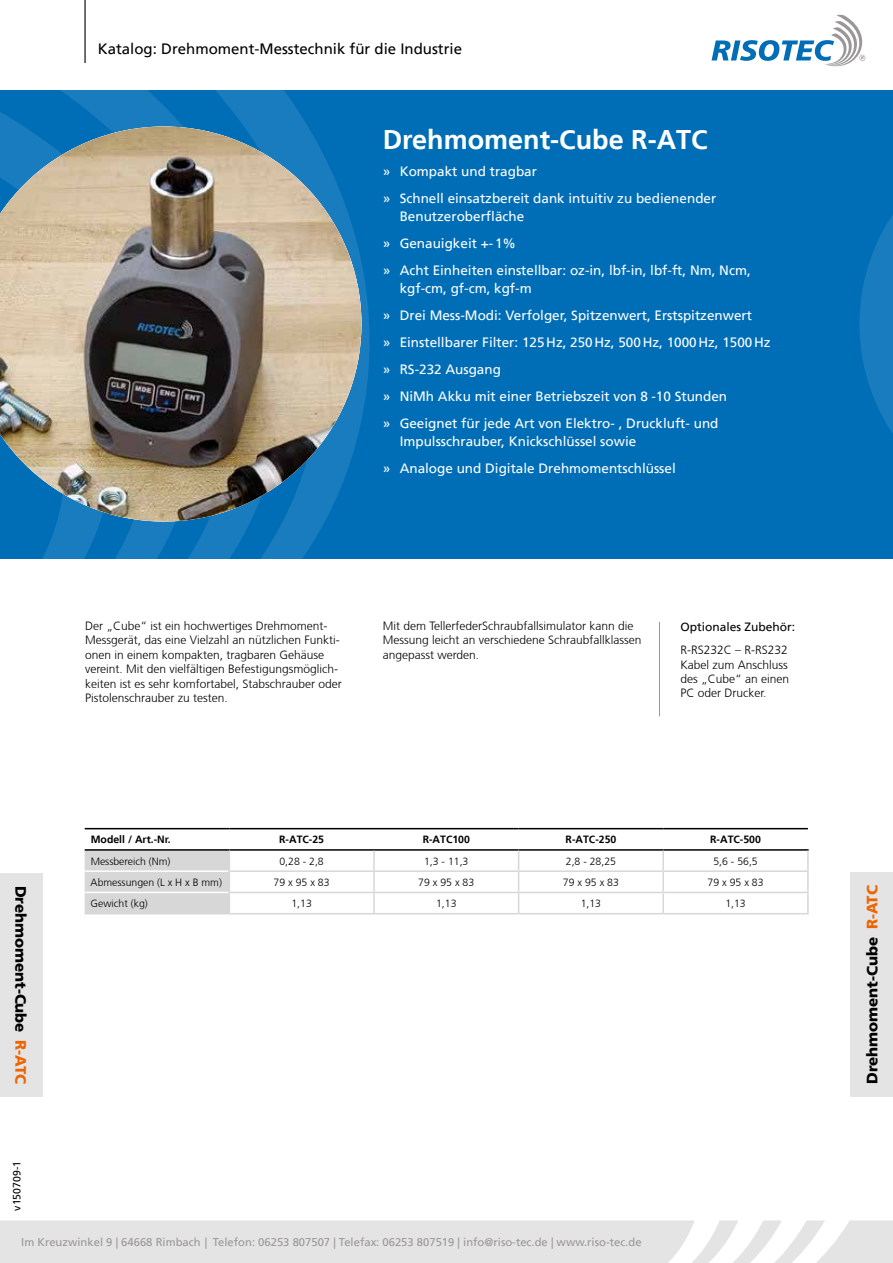
<style>
.page{position:relative;width:893px;height:1263px;background:#fff}
.page>*{position:absolute;margin:0;border:0;box-sizing:border-box;transform-origin:0 0}
.t1{font:700 27px "Frutiger LT";color:#fff}
.t2{font:15px "Frutiger LT";color:#000}
.t3{font:900 15px "Frutiger LT";color:#000}
.t4{font:13.5px/27px "Frutiger LT";color:#fff}
.t5{font:300 12px/14.4px "Frutiger CE";color:#000}
.t6{font:12px "Frutiger LT";color:#000}
.t7{font:11.25px "Frutiger LT";color:#999797}
.t8{font:300 10.5px "Frutiger CE";color:#000}
.t9{font:700 10.5px "Frutiger LT";color:#000}
.t10{font:10.5px "Frutiger LT";color:#000}
.s1{color:#ec6502}
</style>
<div class="page">
<div style="left:0;top:90px;width:893px;height:468px;background:#006eb7"></div>
<svg style="left:0;top:90px;width:370px;height:468px"></svg>
<hr style="left:84px;top:0;width:2px;height:63px;background:#000">
<svg style="left:711px;top:15px;width:154px;height:51px"></svg>
<svg style="left:0;top:1220px;width:893px;height:43px;background:#e8e7e7"></svg>
<svg style="left:859px;top:215px;width:34px;height:218px"></svg>
<div style="left:850px;top:873px;width:43px;height:224px;background:#e5e4e4"></div>
<div style="left:0;top:873px;width:43px;height:224px;background:#e5e4e4"></div>
<img style="left:0;top:126px;width:361px;height:395px">
<hr style="left:519px;top:892px;width:144px;height:1px;background:#d8d7d7">
<hr style="left:663px;top:892px;width:146px;height:1px;background:#d8d7d7">
<hr style="left:85px;top:828px;width:144px;height:1px;background:#000">
<hr style="left:85px;top:849px;width:144px;height:2px;background:#000">
<hr style="left:229px;top:828px;width:145px;height:1px;background:#000">
<hr style="left:374px;top:828px;width:145px;height:1px;background:#000">
<hr style="left:519px;top:828px;width:144px;height:1px;background:#000">
<hr style="left:663px;top:828px;width:145px;height:1px;background:#000">
<hr style="left:229px;top:849px;width:145px;height:2px;background:#000">
<hr style="left:374px;top:849px;width:145px;height:2px;background:#000">
<hr style="left:519px;top:849px;width:144px;height:2px;background:#000">
<hr style="left:663px;top:849px;width:146px;height:2px;background:#000">
<svg style="left:373px;top:851px;width:2px;height:19px"></svg>
<svg style="left:662px;top:851px;width:2px;height:19px"></svg>
<svg style="left:807px;top:851px;width:2px;height:19px"></svg>
<hr style="left:229px;top:870px;width:145px;height:2px;background:#d8d7d7">
<hr style="left:374px;top:870px;width:145px;height:2px;background:#d8d7d7">
<hr style="left:373px;top:872px;width:2px;height:20px;background:#d8d7d7">
<hr style="left:519px;top:870px;width:144px;height:2px;background:#d8d7d7">
<hr style="left:663px;top:870px;width:146px;height:2px;background:#d8d7d7">
<hr style="left:662px;top:872px;width:2px;height:20px;background:#d8d7d7">
<hr style="left:807px;top:872px;width:2px;height:20px;background:#d8d7d7">
<hr style="left:229px;top:892px;width:145px;height:1px;background:#d8d7d7">
<svg style="left:85px;top:850px;width:145px;height:63px;background:#d7d6d6"></svg>
<hr style="left:374px;top:892px;width:145px;height:1px;background:#d8d7d7">
<hr style="left:373px;top:893px;width:2px;height:20px;background:#d8d7d7">
<svg style="left:518px;top:851px;width:1px;height:62px"></svg>
<hr style="left:662px;top:893px;width:2px;height:20px;background:#d8d7d7">
<hr style="left:807px;top:893px;width:2px;height:20px;background:#d8d7d7">
<hr style="left:229px;top:913px;width:145px;height:1px;background:#d8d7d7">
<hr style="left:374px;top:913px;width:145px;height:1px;background:#d8d7d7">
<hr style="left:519px;top:913px;width:144px;height:1px;background:#d8d7d7">
<hr style="left:663px;top:913px;width:146px;height:1px;background:#d8d7d7">
<hr style="left:85px;top:913px;width:144px;height:1px;background:#d8d7d7">
<hr style="left:659px;top:622px;width:1px;height:94px;background:#999797">
<p class="t2" style="left:98px;top:40px;width:366px">Katalog: Drehmoment-Messtechnik für die Industrie</p>
<h1 class="t1" style="left:383px;top:123px;width:327px">Drehmoment-Cube R-ATC</h1>
<p class="t4" style="left:383px;top:157px;width:335px">» Kompakt und tragbar<br>» Schnell einsatzbereit dank intuitiv zu bedienender</p>
<p class="t4" style="left:383px;top:202px;width:370px;text-indent:17px">Benutzeroberfläche<br>» Genauigkeit +-1%<br>» Acht Einheiten einstellbar: oz-in, lbf-in, lbf-ft, Nm, Ncm,</p>
<p class="t4" style="left:383px;top:274px;width:389px;text-indent:17px">kgf-cm, gf-cm, kgf-m<br>» Drei Mess-Modi: Verfolger, Spitzenwert, Erstspitzenwert<br>» Einstellbarer Filter: 125Hz, 250Hz, 500Hz, 1000Hz, 1500Hz » RS-232 Ausgang<br>» NiMh Akku mit einer Betriebszeit von 8 -10 Stunden<br>» Geeignet für jede Art von Elektro- , Druckluft- und</p>
<p class="t4" style="left:383px;top:427px;width:295px;text-indent:17px">Impulsschrauber, Knickschlüssel sowie<br>» Analoge und Digitale Drehmomentschlüssel</p>
<p class="t3" style="left:30px;top:885px;width:200px;rotate:90deg">Drehmoment-Cube <span class="s1">R-ATC</span></p>
<p class="t10" style="left:11px;top:1211px;width:51px;rotate:-90deg">v150709-1</p>
<p class="t5" style="left:85px;top:619px;width:258px">Der „Cube“ ist ein hochwertiges Drehmoment-Messgerät, das eine Vielzahl an nützlichen Funkti&shy;onen in einem kompakten, tragbaren Gehäuse vereint. Mit den vielfältigen Befestigungsmöglich&shy;keiten ist es sehr komfortabel, Stabschrauber oder Pistolenschrauber zu testen.</p>
<p class="t5" style="left:383px;top:619px;width:260px">Mit dem TellerfederSchraubfallsimulator kann die<br>Messung leicht an verschiedene Schraubfallklassen angepasst werden.</p>
<p class="t6" style="left:680px;top:620px;width:116px">Optionales Zubehör:</p>
<p class="t5" style="left:680px;top:643px;width:110px;text-align:justify">R-RS232C – R-RS232<br>Kabel zum Anschluss des „Cube“ an einen PC oder Drucker.</p>
<p class="t9" style="left:91px;top:833px;width:82px">Modell / Art.-Nr.</p>
<p class="t9" style="left:279px;top:833px;width:46px">R-ATC-25</p>
<p class="t9" style="left:423px;top:833px;width:49px">R-ATC100</p>
<p class="t9" style="left:566px;top:833px;width:52px">R-ATC-250</p>
<p class="t9" style="left:710px;top:833px;width:52px">R-ATC-500</p>
<p class="t8" style="left:91px;top:855px;width:81px">Messbereich (Nm)</p>
<p class="t8" style="left:279px;top:855px;width:46px">0,28 - 2,8</p>
<p class="t8" style="left:424px;top:855px;width:46px">1,3 - 11,3</p>
<p class="t8" style="left:566px;top:855px;width:52px">2,8 - 28,25</p>
<p class="t8" style="left:713px;top:855px;width:46px">5,6 - 56,5</p>
<p class="t8" style="left:91px;top:876px;width:133px">Abmessungen (L x H x B mm)</p>
<p class="t8" style="left:274px;top:876px;width:58px">79 x 95 x 83</p>
<p class="t8" style="left:418px;top:876px;width:58px">79 x 95 x 83</p>
<p class="t8" style="left:563px;top:876px;width:58px">79 x 95 x 83</p>
<p class="t8" style="left:708px;top:876px;width:58px">79 x 95 x 83</p>
<p class="t8" style="left:91px;top:897px;width:59px">Gewicht (kg)</p>
<p class="t8" style="left:291px;top:897px;width:22px">1,13</p>
<p class="t8" style="left:436px;top:897px;width:22px">1,13</p>
<p class="t8" style="left:581px;top:897px;width:22px">1,13</p>
<p class="t8" style="left:725px;top:897px;width:22px">1,13</p>
<p class="t7" style="left:21px;top:1235px;width:622px">Im Kreuzwinkel 9 | 64668 Rimbach | Telefon: 06253 807507 | Telefax: 06253 807519 | info@riso-tec.de | www.riso-tec.de</p>
<p class="t3" style="left:863px;top:1084px;width:200px;rotate:-90deg">Drehmoment-Cube <span class="s1">R-ATC</span></p>
</div>
